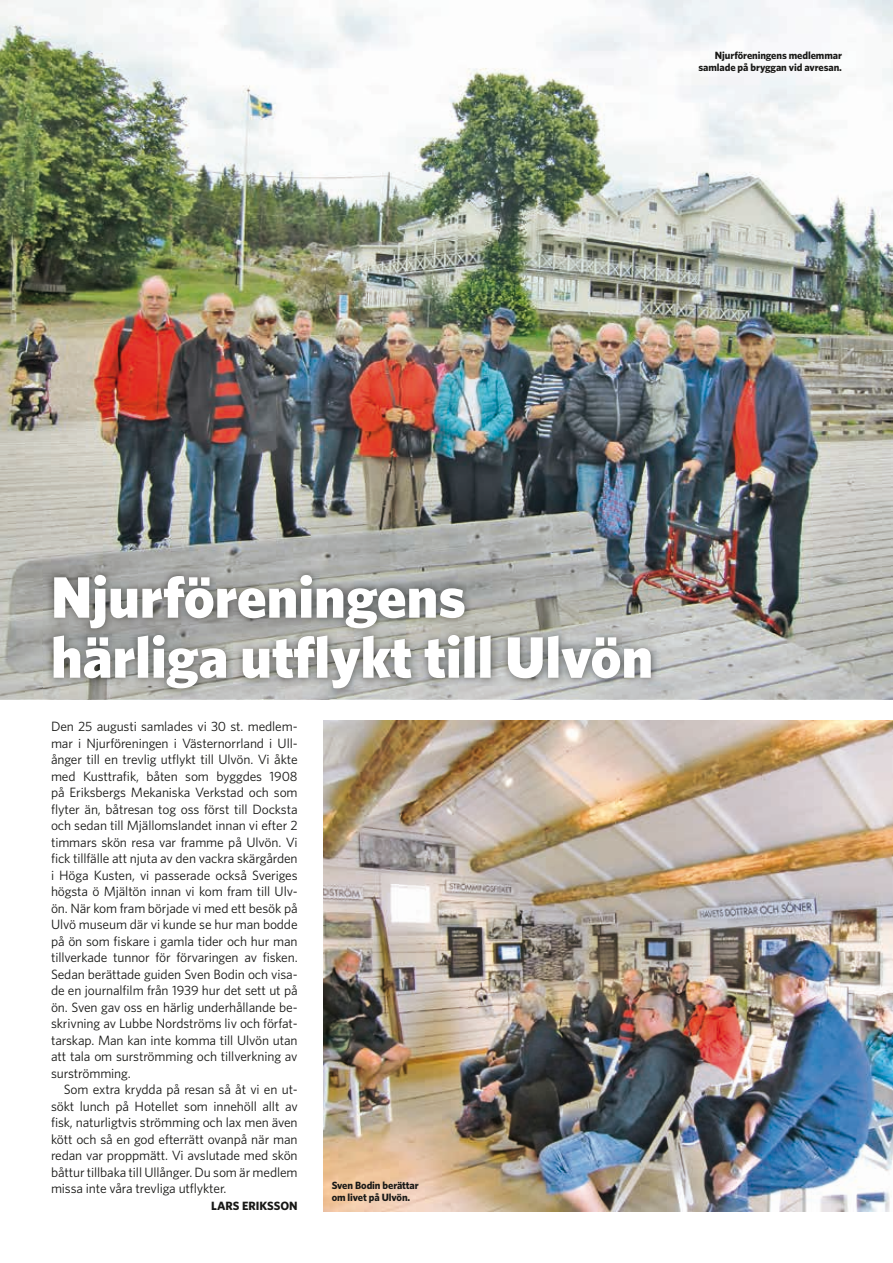
<style>
.page{position:relative;width:893px;height:1263px;background:#fff}
.page>*{position:absolute;margin:0;border:0;box-sizing:border-box;transform-origin:0 0}
.t1{font:900 58.5px/60px "Whitney";color:#fff}
.t2{font:13.5px/16.5px "Whitney";letter-spacing:-.01em;color:#181816;text-align:justify}
.t3{font:700 12px "Whitney";color:#181816}
.t4{font:700 10.5px/12px "Whitney";letter-spacing:-.01em;color:#181816;text-align:right}
</style>
<div class="page">
<img style="left:323px;top:720px;width:570px;height:492px">
<img style="left:0;top:0;width:893px;height:700px">
<img style="left:44px;top:565px;width:617px;height:133px">
<p class="t4" style="left:698px;top:50px;width:145px">Njurföreningens medlemmar samlade på bryggan vid avresan.</p>
<h1 class="t1" style="left:51px;top:566px;width:604px">Njurföreningens härliga utflykt till Ulvön</h1>
<p class="t2" style="left:51px;top:718px;width:248px">Den 25 augusti samlades vi 30 st. medlem&shy;mar i Njurföreningen i Västernorrland i Ull&shy;ånger till en trevlig utflykt till Ulvön. Vi åkte med Kusttrafik, båten som byggdes 1908 på Eriksbergs Mekaniska Verkstad och som flyter än, båtresan tog oss först till Docksta och sedan till Mjällomslandet innan vi efter 2 timmars skön resa var framme på Ulvön. Vi fick tillfälle att njuta av den vackra skärgården i Höga Kusten, vi passerade också Sveriges högsta ö Mjältön innan vi kom fram till Ulv&shy;ön. När kom fram började vi med ett besök på Ulvö museum där vi kunde se hur man bodde på ön som fiskare i gamla tider och hur man tillverkade tunnor för förvaringen av fisken.<br>Sedan berättade guiden Sven Bodin och visa&shy;de en journalfilm från 1939 hur det sett ut på ön. Sven gav oss en härlig underhållande be&shy;skrivning av Lubbe Nordströms liv och förfat&shy;tarskap. Man kan inte komma till Ulvön utan att tala om surströmming och tillverkning av surströmming.</p>
<p class="t2" style="left:51px;top:1081px;width:248px;text-indent:13px">Som extra krydda på resan så åt vi en ut&shy;sökt lunch på Hotellet som innehöll allt av fisk, naturligtvis strömming och lax men även kött och så en god efterrätt ovanpå när man redan var proppmätt. Vi avslutade med skön båttur tillbaka till Ullånger. Du som är medlem missa inte våra trevliga utflykter.</p>
<p class="t3" style="left:211px;top:1197px;width:88px">LARS ERIKSSON</p>
<p class="t4" style="left:332px;top:1179px;width:89px;text-align:left">Sven Bodin berättar om livet på Ulvön.</p>
</div>
